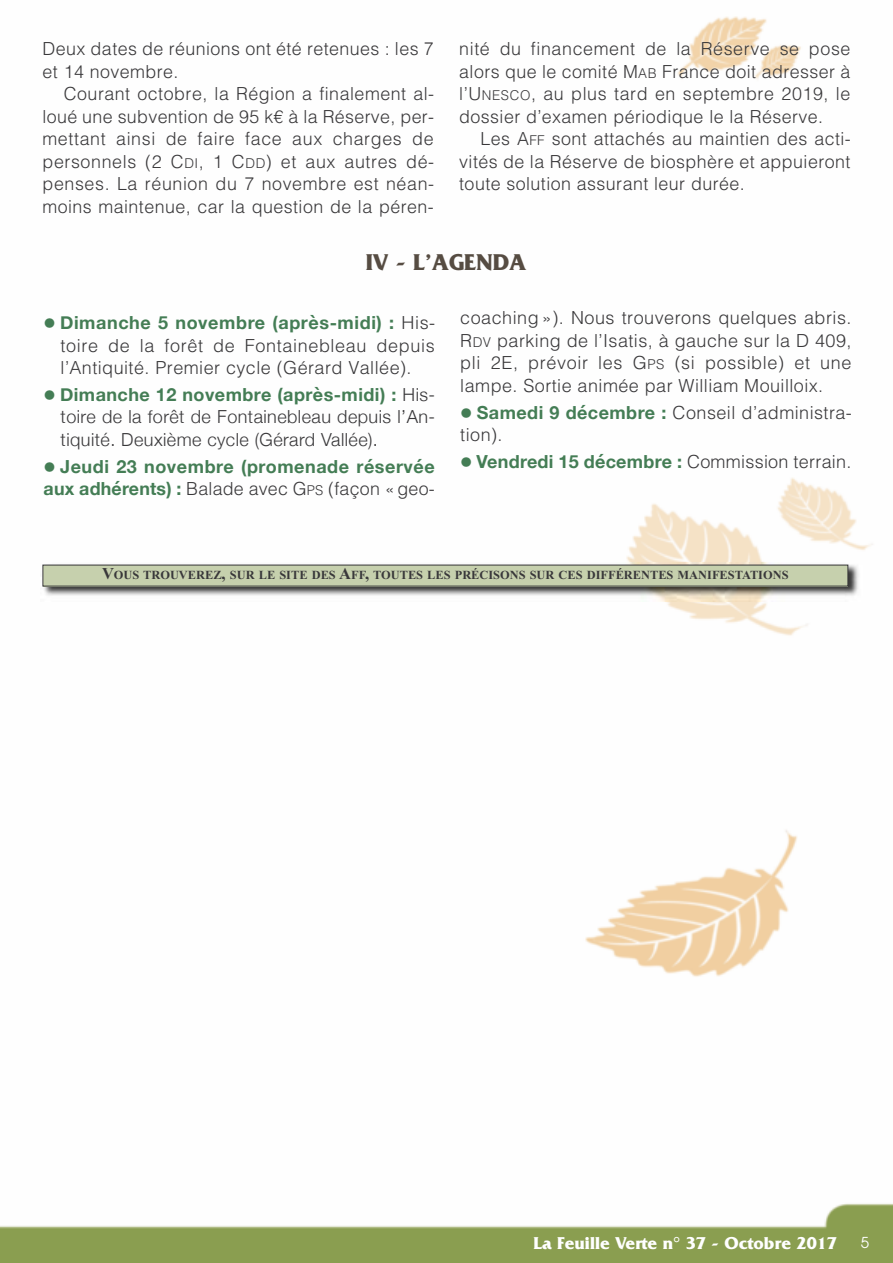
<style>
.page{position:relative;width:893px;height:1263px;background:#fff}
.page>*{position:absolute;margin:0;border:0;box-sizing:border-box;transform-origin:0 0}
.t1{font:700 24px "Friz Quadrata Std";color:#564c42}
.t2{font:300 18px/22.5px "Helvetica";letter-spacing:.025em;color:#39383a;text-align:justify}
.t3{font:300 18px/22.5px "Helvetica Neue";letter-spacing:.025em;color:#39383a;text-align:justify}
.t4{font:700 18px "Helvetica Neue";letter-spacing:.03em;color:#447d55}
.t5{font:700 18px "Friz Quadrata Std";color:#fff}
.t6{font:15px "Avant Garde";color:#fff}
.t7{font:700 12.3px "Times New Roman";color:#39383a}
.s1{font-size:13.5px}
.s2{font-family:"Helvetica";font-weight:300;color:#39383a}
.s3{color:#447d55}
.s4{font-weight:700;color:#447d55}
.s5{font-family:"Helvetica Neue";font-weight:700;color:#447d55}
.s6{font-size:16.5px}
</style>
<div class="page">
<img style="left:0;top:16px;width:893px;height:1247px">
<img style="left:40px;top:562px;width:822px;height:39px">
<div style="left:43px;top:565px;width:805px;height:21px;background:#c6d0ad"></div>
<p class="t2" style="left:43px;top:37px;width:393px">Deux dates de réunions ont été retenues : les 7 et 14 novembre.</p>
<p class="t2" style="left:43px;top:82px;width:393px;text-indent:21px">courant octobre, la région a finalement al&shy;loué une subvention de 95 k€ à la réserve, per&shy;mettant ainsi de faire face aux charges de personnels (2 c<span class="s1">DI</span>, 1 c<span class="s1">DD</span>) et aux autres dé&shy;penses. La réunion du 7 novembre est néan&shy;moins maintenue, car la question de la péren-</p>
<p class="t2" style="left:459px;top:37px;width:393px">nité du financement de la réserve se pose alors que le comité M<span class="s1">Ab</span> France doit adresser à l’U<span class="s1">NEScO</span>, au plus tard en septembre 2019, le dossier d’examen périodique le la réserve.</p>
<p class="t2" style="left:459px;top:127px;width:393px;text-indent:21px">Les A<span class="s1">FF</span> sont attachés au maintien des acti&shy;vités de la réserve de biosphère et appuieront toute solution assurant leur durée.</p>
<h1 class="t1" style="left:366px;top:248px;width:162px">IV - L’AGENDA</h1>
<p class="t4" style="left:44px;top:311px;width:393px">● dimanche 5 novembre (après-midi) : <span class="s2">His-</span></p>
<p class="t2" style="left:61px;top:333px;width:376px">toire de la forêt de Fontainebleau depuis l’Antiquité. Premier cycle (Gérard Vallée).</p>
<p class="t3" style="left:61px;top:383px;width:376px;text-indent:-17px"><span class="s3">●</span> <span class="s4">dimanche 12 novembre (après-midi) :</span> His&shy;toire de la forêt de Fontainebleau depuis l’An&shy;tiquité. Deuxième cycle (Gérard Vallée).</p>
<p class="t4" style="left:44px;top:455px;width:393px">● Jeudi 23 novembre (promenade réservée</p>
<p class="t2" style="left:44px;top:476px;width:393px"><span class="s5">aux adhérents) :</span> balade avec G<span class="s1">PS</span> (façon « geo-</p>
<p class="t2" style="left:460px;top:306px;width:393px">coaching »). Nous trouverons quelques abris. r<span class="s1">DV</span> parking de l’Isatis, à gauche sur la D 409, pli 2E, prévoir les G<span class="s1">PS</span> (si possible) et une lampe. Sortie animée par William Mouilloix.</p>
<p class="t2" style="left:460px;top:400px;width:393px"><span class="s3">●</span> <span class="s5">samedi 9 décembre :</span> conseil d’administra&shy;tion).</p>
<p class="t4" style="left:460px;top:450px;width:393px">● vendredi 15 décembre : <span class="s2">commission terrain.</span></p>
<p class="t7" style="left:102px;top:568px;width:688px"><span class="s6">V</span>OUS TROUVEREZ<span class="s6">,</span> SUR LE SITE DES <span class="s6">A</span>FF<span class="s6">,</span> TOUTES LES PRÉCISONS SUR CES DIFFÉRENTES MANIFESTATIONS</p>
<p class="t5" style="left:533px;top:1232px;width:305px">La Feuille Verte n° 37 - Octobre 2017</p>
<p class="t6" style="left:861px;top:1237px;width:10px">5</p>
</div>
